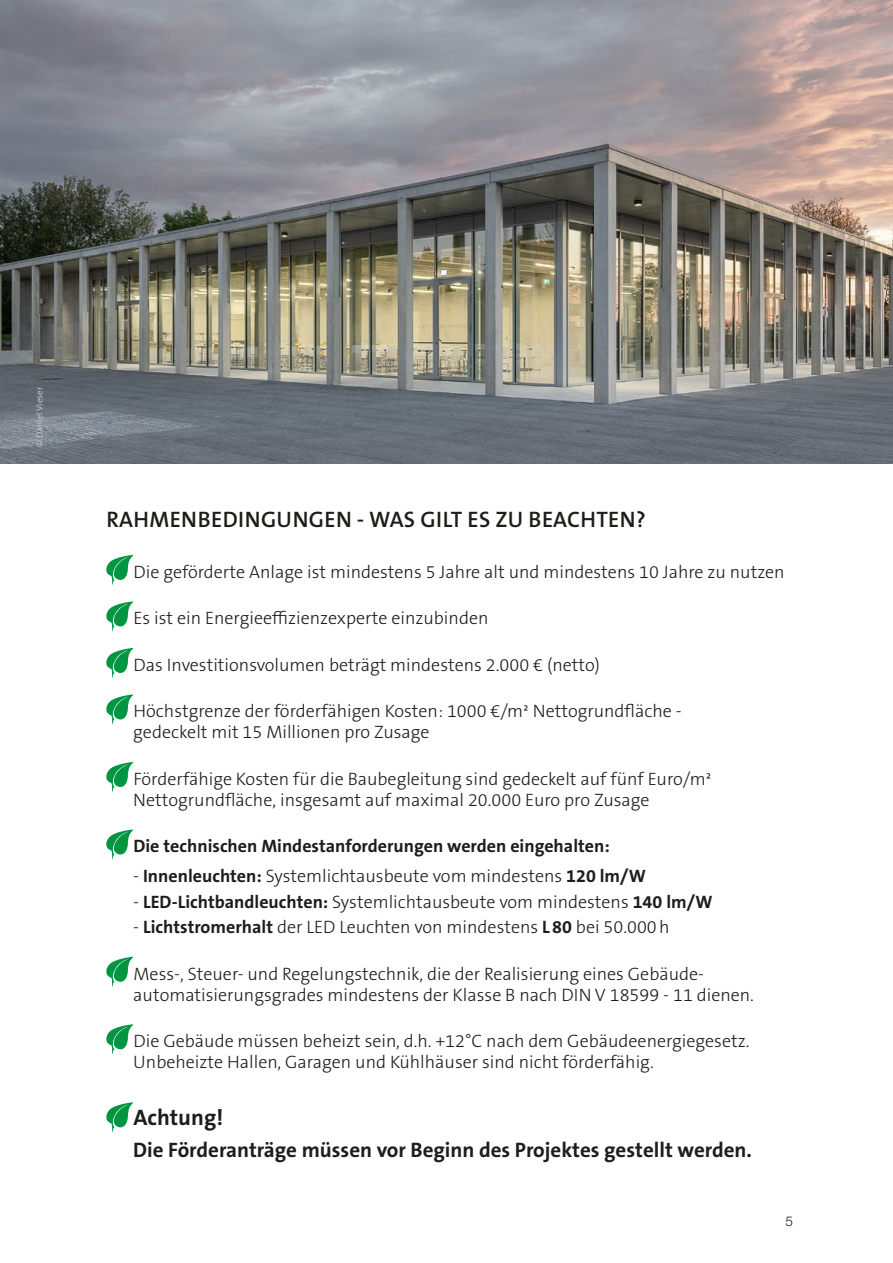
<style>
.page{position:relative;width:893px;height:1263px;background:#fff}
.page>*{position:absolute;margin:0;border:0;box-sizing:border-box;transform-origin:0 0}
.t1{font:600 22.5px "The Sans B W6";letter-spacing:.015em;color:#1d1d1b}
.t2{font:700 22.5px "The Sans B W7";color:#1d1d1b}
.t3{font:700 21px "The Sans B W7";color:#1d1d1b}
.t4{font:300 18px/21px "The Sans B W3";color:#1d1d1b}
.t5{font:700 18px "The Sans B W7";color:#1d1d1b}
.t6{font:300 13.5px "Helvetica Neue LTW1 G";color:#1d1d1b}
.Copyright_Hinweis{font:300 9px "The Sans B W3";color:#dadada}
.s1{font-family:"The Sans B W7";font-weight:700}
</style>
<div class="page">
<img style="left:0;top:0;width:893px;height:463px">
<svg style="left:106px;top:555px;width:28px;height:30px"></svg>
<svg style="left:106px;top:601px;width:28px;height:31px"></svg>
<svg style="left:106px;top:648px;width:28px;height:30px"></svg>
<svg style="left:106px;top:694px;width:28px;height:31px"></svg>
<svg style="left:106px;top:762px;width:28px;height:30px"></svg>
<svg style="left:106px;top:829px;width:28px;height:31px"></svg>
<svg style="left:106px;top:957px;width:28px;height:30px"></svg>
<svg style="left:106px;top:1024px;width:28px;height:30px"></svg>
<svg style="left:106px;top:1102px;width:28px;height:30px"></svg>
<p class="Copyright_Hinweis" style="left:34px;top:446px;width:61px;rotate:-90deg">© Daniel Vieser</p>
<p class="t1" style="left:106px;top:505px;width:541px">RAHMENBEDINGUNGEN - WAS GILT ES ZU BEACHTEN?</p>
<p class="t4" style="left:134px;top:561px;width:653px">Die geförderte Anlage ist mindestens 5 Jahre alt und mindestens 10 Jahre zu nutzen</p>
<p class="t4" style="left:134px;top:608px;width:356px">Es ist ein Energieeffizienzexperte einzubinden</p>
<p class="t4" style="left:134px;top:654px;width:468px">Das Investitionsvolumen beträgt mindestens 2.000 € (netto)</p>
<p class="t4" style="left:133px;top:701px;width:550px">Höchstgrenze der förderfähigen Kosten: 1000 €/m² Nettogrundfläche - gedeckelt mit 15 Millionen pro Zusage</p>
<p class="t4" style="left:133px;top:768px;width:579px">Förderfähige Kosten für die Baubegleitung sind gedeckelt auf fünf Euro/m²<br>Nettogrundfläche, insgesamt auf maximal 20.000 Euro pro Zusage</p>
<p class="t5" style="left:134px;top:835px;width:478px">Die technischen Mindestanforderungen werden eingehalten:</p>
<p class="t4" style="left:133px;top:865px;width:514px">- <span class="s1">Innenleuchten:</span> Systemlichtausbeute vom mindestens <span class="s1">120 lm/W</span></p>
<p class="t4" style="left:133px;top:891px;width:581px">- <span class="s1">LED-Lichtbandleuchten:</span> Systemlichtausbeute vom mindestens <span class="s1">140 lm/W</span></p>
<p class="t4" style="left:133px;top:916px;width:538px">- <span class="s1">Lichtstromerhalt</span> der LED Leuchten von mindestens <span class="s1">L80</span> bei 50.000h</p>
<p class="t4" style="left:133px;top:963px;width:622px">Mess-, Steuer- und Regelungstechnik, die der Realisierung eines Gebäude&shy;automatisierungsgrades mindestens der Klasse B nach DIN V 18599 - 11 dienen.</p>
<p class="t4" style="left:133px;top:1031px;width:618px">Die Gebäude müssen beheizt sein, d.h. +12°C nach dem Gebäudeenergiegesetz.<br>Unbeheizte Hallen, Garagen und Kühlhäuser sind nicht förderfähig.</p>
<p class="t2" style="left:134px;top:1103px;width:91px">Achtung!</p>
<p class="t3" style="left:133px;top:1136px;width:620px">Die Förderanträge müssen vor Beginn des Projektes gestellt werden.</p>
<p class="t6" style="left:785px;top:1213px;width:9px">5</p>
</div>
